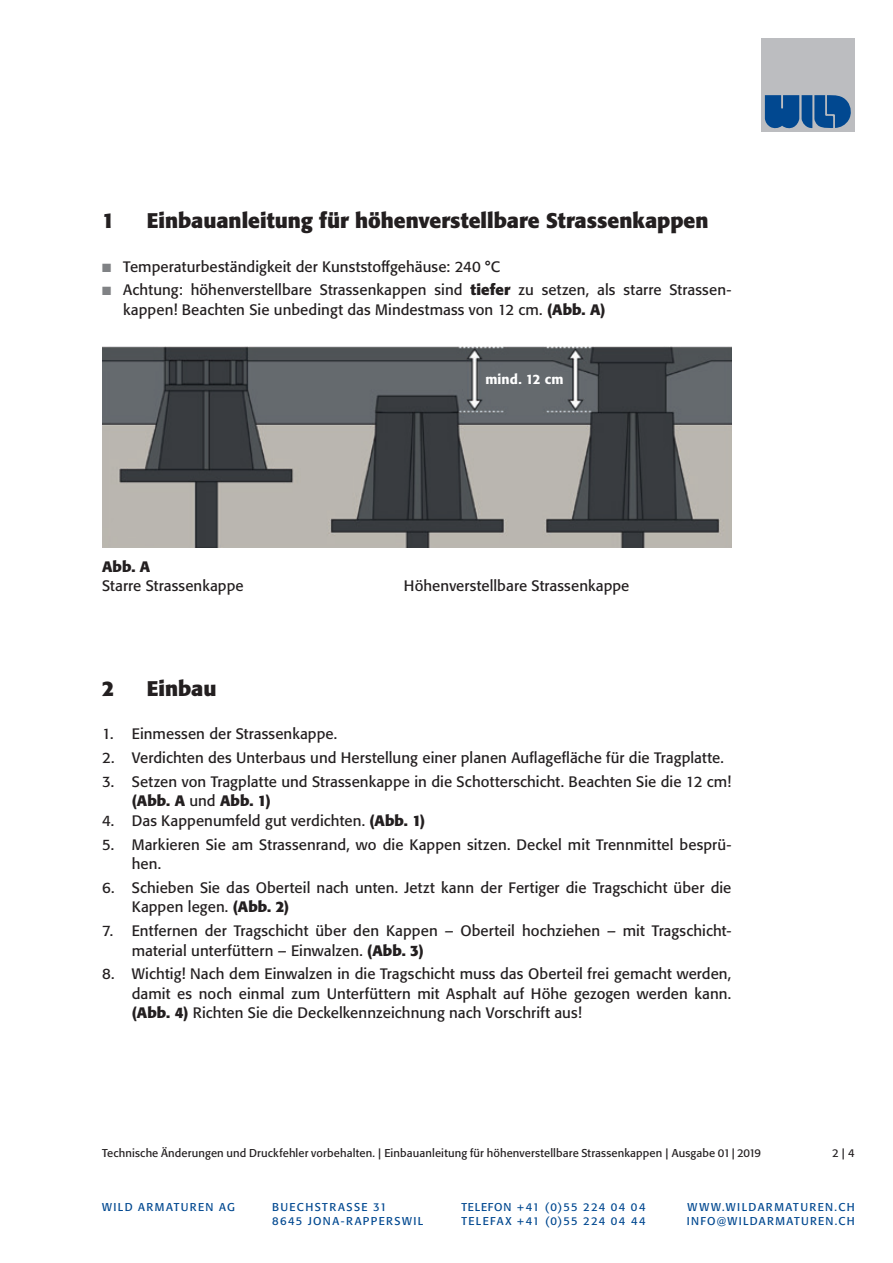
<style>
.page{position:relative;width:893px;height:1263px;background:#fff}
.page>*{position:absolute;margin:0;border:0;box-sizing:border-box;transform-origin:0 0}
.t1{font:700 21px "Formata BQ";color:#231f20}
.t2{font:15px/19.5px "Formata BQ";letter-spacing:.01em;color:#231f20}
.t3{font:700 15px "Formata BQ";color:#231f20}
.t4{font:500 13.5px "Formata BQ";letter-spacing:.01em;color:#fff}
.t5{font:11.25px "Formata BQ";letter-spacing:.01em;color:#231f20}
.t6{font:11.25px "Formata BQ";letter-spacing:.12em;color:#014890}
.t7{font:11.25px "Formata BQ";letter-spacing:.08em;color:#014890}
.s1{color:#808285}
.s2{font-weight:700}
</style>
<div class="page">
<div style="left:761px;top:38px;width:94px;height:94px;background:#bcbdc0"></div>
<svg style="left:765px;top:95px;width:86px;height:34px;background:#255e99"></svg>
<img style="left:102px;top:347px;width:629px;height:201px">
<h1 class="t1" style="left:102px;top:208px;width:14px">1</h1>
<h1 class="t1" style="left:147px;top:208px;width:563px">Einbauanleitung für höhenverstellbare Strassenkappen</h1>
<p class="t2" style="left:102px;top:257px;width:400px"><span class="s1">■</span> Temperaturbeständigkeit der Kunststoffgehäuse: 240 °C</p>
<p class="t2" style="left:123px;top:280px;width:609px;text-indent:-21px"><span class="s1">■</span> Achtung: höhenverstellbare Strassenkappen sind <span class="s2">tiefer</span> zu setzen, als starre Strassen&shy;kappen! Beachten Sie unbedingt das Mindestmass von 12 cm. <span class="s2">(Abb. A)</span></p>
<p class="t4" style="left:485px;top:371px;width:80px">mind. 12 cm</p>
<p class="t3" style="left:102px;top:557px;width:50px">Abb. A</p>
<p class="t2" style="left:102px;top:576px;width:143px">Starre Strassenkappe</p>
<p class="t2" style="left:404px;top:576px;width:227px">Höhenverstellbare Strassenkappe</p>
<h1 class="t1" style="left:102px;top:675px;width:14px">2</h1>
<h1 class="t1" style="left:147px;top:675px;width:71px">Einbau</h1>
<p class="t2" style="left:102px;top:724px;width:237px">1. Einmessen der Strassenkappe.</p>
<p class="t2" style="left:102px;top:748px;width:623px">2. Verdichten des Unterbaus und Herstellung einer planen Auflagefläche für die Tragplatte.</p>
<p class="t2" style="left:132px;top:772px;width:601px;text-indent:-30px">3. Setzen von Tragplatte und Strassenkappe in die Schotterschicht. Beachten Sie die 12 cm! <span class="s2">(Abb. A</span> und <span class="s2">Abb. 1)</span></p>
<p class="t2" style="left:102px;top:811px;width:325px">4. Das Kappenumfeld gut verdichten. <span class="s2">(Abb. 1)</span></p>
<p class="t2" style="left:132px;top:834px;width:601px;text-indent:-30px">5. Markieren Sie am Strassenrand, wo die Kappen sitzen. Deckel mit Trennmittel besprü&shy;hen.</p>
<p class="t2" style="left:132px;top:878px;width:601px;text-indent:-30px">6. Schieben Sie das Oberteil nach unten. Jetzt kann der Fertiger die Tragschicht über die<br>Kappen legen. <span class="s2">(Abb. 2)</span></p>
<p class="t2" style="left:132px;top:921px;width:600px;text-indent:-30px">7. Entfernen der Tragschicht über den Kappen – Oberteil hochziehen – mit Tragschicht&shy;material unterfüttern – Einwalzen. <span class="s2">(Abb. 3)</span></p>
<p class="t2" style="left:132px;top:964px;width:601px;text-align:justify;text-indent:-30px">8. Wichtig! Nach dem Einwalzen in die Tragschicht muss das Oberteil frei gemacht werden, damit es noch einmal zum Unterfüttern mit Asphalt auf Höhe gezogen werden kann. <span class="s2">(Abb. 4)</span> Richten Sie die Deckelkennzeichnung nach Vorschrift aus!</p>
<p class="t5" style="left:102px;top:1146px;width:660px">Technische Änderungen und Druckfehler vorbehalten. | Einbauanleitung für höhenverstellbare Strassenkappen | Ausgabe 01 | 2019</p>
<p class="t5" style="left:832px;top:1146px;width:24px">2 | 4</p>
<p class="t6" style="left:102px;top:1200px;width:134px">WILD ARMATUREN AG</p>
<p class="t6" style="left:272px;top:1200px;width:116px">BUECHSTRASSE 31</p>
<p class="t7" style="left:461px;top:1200px;width:186px">TELEFON +41 (0)55 224 04 04</p>
<p class="t6" style="left:688px;top:1200px;width:169px">WWW.WILDARMATUREN.CH</p>
<p class="t6" style="left:272px;top:1214px;width:153px">8645 JONA-RAPPERSWIL</p>
<p class="t6" style="left:461px;top:1214px;width:186px">TELEFAX +41 (0)55 224 04 44</p>
<p class="t6" style="left:687px;top:1214px;width:169px">INFO@WILDARMATUREN.CH</p>
</div>
